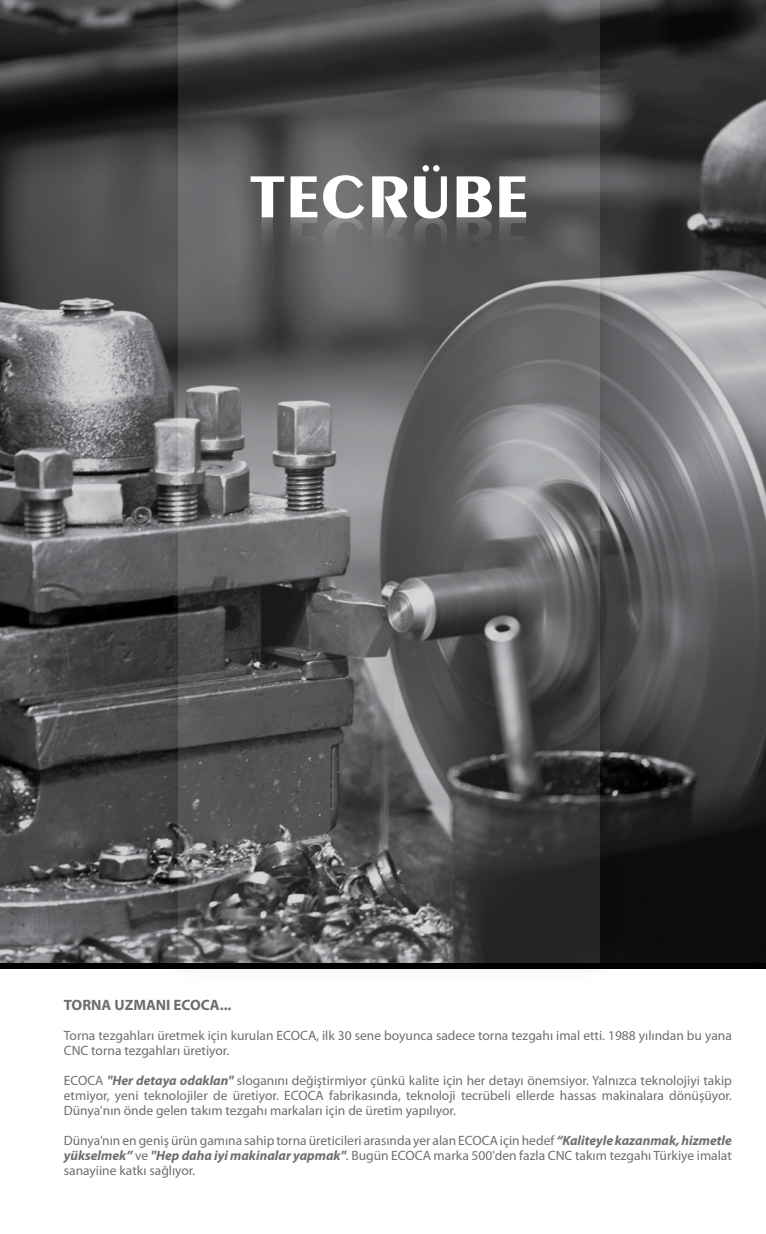
<style>
.page{position:relative;width:766px;height:1234px;background:#fff}
.page>*{position:absolute;margin:0;border:0;box-sizing:border-box;transform-origin:0 0}
.t1{font:700 63.3px "Peignot";color:#fff}
.t2{font:700 15px "Myriad Pro";color:#6d6e70}
.t3{font:13.5px/15px "Myriad Pro";color:#6d6e70;text-align:justify}
.s1{font-weight:700;font-style:italic}
</style>
<div class="page">
<img style="left:0;top:0;width:765px;height:963px">
<svg style="left:155px;top:0;width:468px;height:969px;background:#474849"></svg>
<svg style="left:179px;top:0;width:421px;height:963px;background:#5a5b5c"></svg>
<svg style="left:250px;top:216px;width:276px;height:54px;background:#5e5e60"></svg>
<div style="left:0;top:963px;width:765px;height:5px;background:#000"></div>
<h1 class="t1" style="left:250px;top:159px;width:280px">TECRÜBE</h1>
<p class="t2" style="left:64px;top:994px;width:169px">TORNA UZMANI ECOCA...</p>
<p class="t3" style="left:64px;top:1027px;width:669px">Torna tezgahları üretmek için kurulan ECOCA, ilk 30 sene boyunca sadece torna tezgahı imal etti. 1988 yılından bu yana<br>CNC torna tezgahları üretiyor.</p>
<p class="t3" style="left:64px;top:1072px;width:669px">ECOCA <span class="s1">"Her detaya odaklan"</span> sloganını değiştirmiyor çünkü kalite için her detayı önemsiyor. Yalnızca teknolojiyi takip etmiyor, yeni teknolojiler de üretiyor. ECOCA fabrikasında, teknoloji tecrübeli ellerde hassas makinalara dönüşüyor.<br>Dünya'nın önde gelen takım tezgahı markaları için de üretim yapılıyor.</p>
<p class="t3" style="left:64px;top:1132px;width:669px">Dünya’nın en geniş ürün gamına sahip torna üreticileri arasında yer alan ECOCA için hedef <span class="s1">“Kaliteyle kazanmak, hizmetle yükselmek”</span> ve <span class="s1">"Hep daha iyi makinalar yapmak"</span>. Bugün ECOCA marka 500'den fazla CNC takım tezgahı Türkiye imalat sanayiine katkı sağlıyor.</p>
</div>
